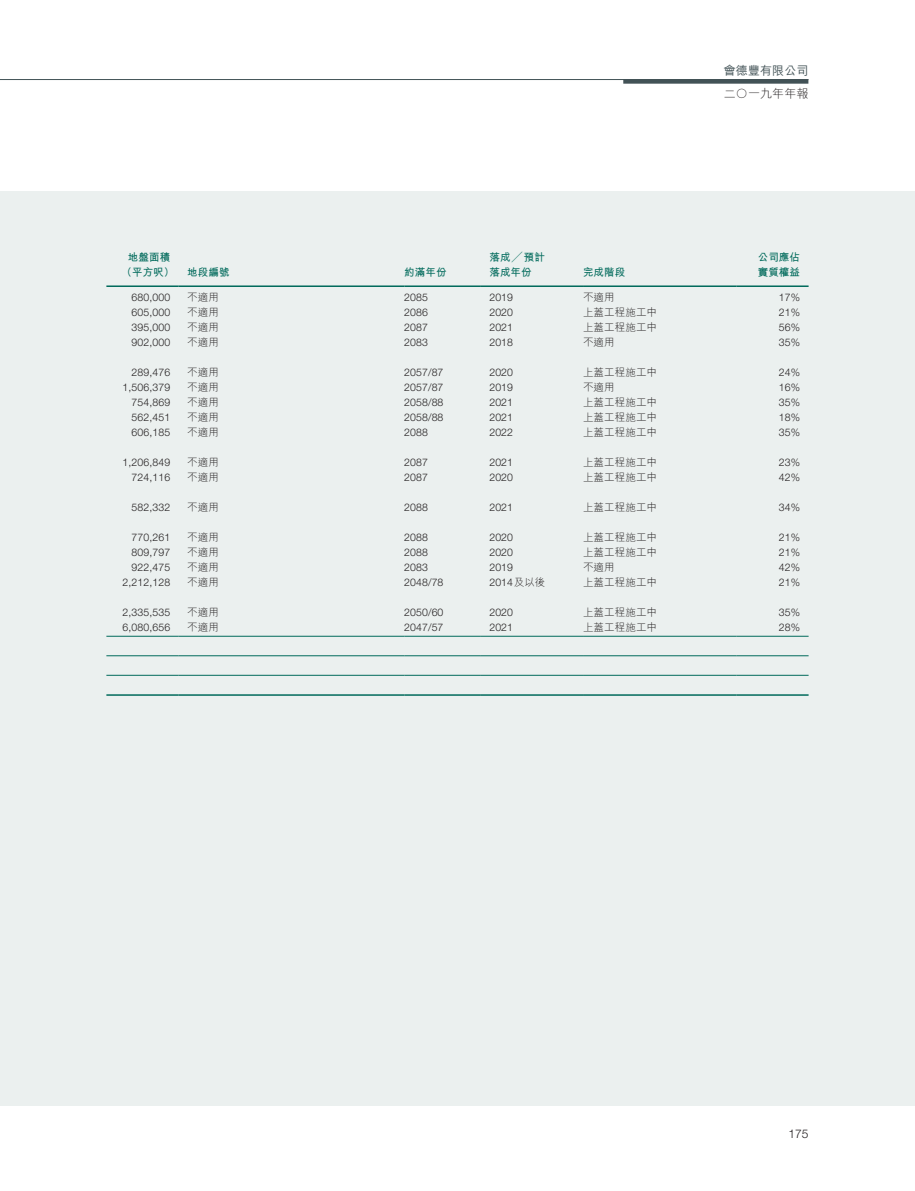
<style>
.page{position:relative;width:915px;height:1191px;background:#fff}
.page>*{position:absolute;margin:0;border:0;box-sizing:border-box;transform-origin:0 0}
.t1{font:500 12px "M Hei HK";letter-spacing:.01em;color:#425256}
.t2{font:300 12px "M Hei HK";letter-spacing:.01em;color:#231f20}
.t3{font:300 12px "Helvetica Neue LT Std";color:#231f20}
.t4{font:300 10.5px "Helvetica Neue LT Std";letter-spacing:.01em;color:#231f20}
.t5{font:300 10.5px "M Hei HK";letter-spacing:.01em;color:#231f20}
.t6{font:700 10.5px/15px "M Hei HK";letter-spacing:.01em;color:#006a5b}
.s1{font-family:"M Hei HK"}
</style>
<div class="page">
<hr style="left:0;top:79px;width:808px;height:1px;background:#425256">
<div style="left:623px;top:79px;width:185px;height:5px;background:#425256"></div>
<div style="left:0;top:191px;width:914px;height:915px;background:#ebf0ef"></div>
<hr style="left:106px;top:285px;width:73px;height:2px;background:#006a5b">
<hr style="left:179px;top:285px;width:225px;height:2px;background:#006a5b">
<hr style="left:404px;top:285px;width:76px;height:2px;background:#006a5b">
<hr style="left:480px;top:285px;width:103px;height:2px;background:#006a5b">
<hr style="left:583px;top:285px;width:153px;height:2px;background:#006a5b">
<hr style="left:736px;top:285px;width:72px;height:2px;background:#006a5b">
<hr style="left:106px;top:636px;width:73px;height:1px;background:#006a5b">
<hr style="left:179px;top:636px;width:225px;height:1px;background:#006a5b">
<hr style="left:404px;top:636px;width:76px;height:1px;background:#006a5b">
<hr style="left:480px;top:636px;width:103px;height:1px;background:#006a5b">
<hr style="left:583px;top:636px;width:153px;height:1px;background:#006a5b">
<hr style="left:736px;top:636px;width:72px;height:1px;background:#006a5b">
<hr style="left:106px;top:655px;width:73px;height:1px;background:#006a5b">
<hr style="left:179px;top:655px;width:225px;height:1px;background:#006a5b">
<hr style="left:404px;top:655px;width:76px;height:1px;background:#006a5b">
<hr style="left:480px;top:655px;width:103px;height:1px;background:#006a5b">
<hr style="left:583px;top:655px;width:153px;height:1px;background:#006a5b">
<hr style="left:736px;top:655px;width:72px;height:1px;background:#006a5b">
<hr style="left:106px;top:675px;width:73px;height:1px;background:#006a5b">
<hr style="left:179px;top:675px;width:225px;height:1px;background:#006a5b">
<hr style="left:404px;top:675px;width:76px;height:1px;background:#006a5b">
<hr style="left:480px;top:675px;width:103px;height:1px;background:#006a5b">
<hr style="left:583px;top:675px;width:153px;height:1px;background:#006a5b">
<hr style="left:736px;top:675px;width:72px;height:1px;background:#006a5b">
<hr style="left:106px;top:694px;width:73px;height:2px;background:#006a5b">
<hr style="left:179px;top:694px;width:225px;height:2px;background:#006a5b">
<hr style="left:404px;top:694px;width:76px;height:2px;background:#006a5b">
<hr style="left:480px;top:694px;width:103px;height:2px;background:#006a5b">
<hr style="left:583px;top:694px;width:153px;height:2px;background:#006a5b">
<hr style="left:736px;top:694px;width:72px;height:2px;background:#006a5b">
<p class="t6" style="left:121px;top:249px;width:110px;text-indent:6px">地盤面積<br>（平方呎） 地段編號</p>
<p class="t6" style="left:404px;top:264px;width:44px">約滿年份</p>
<p class="t6" style="left:489px;top:249px;width:57px">落成╱預計落成年份</p>
<p class="t6" style="left:583px;top:264px;width:44px">完成階段</p>
<p class="t1" style="left:723px;top:61px;width:86px">會德豐有限公司</p>
<p class="t2" style="left:723px;top:87px;width:86px">二○一九年年報</p>
<p class="t6" style="left:757px;top:249px;width:44px">公司應佔實質權益</p>
<p class="t4" style="left:132px;top:290px;width:40px">680,000</p>
<p class="t5" style="left:187px;top:291px;width:33px">不適用</p>
<p class="t4" style="left:404px;top:290px;width:25px">2085</p>
<p class="t4" style="left:489px;top:290px;width:25px">2019</p>
<p class="t5" style="left:583px;top:291px;width:33px">不適用</p>
<p class="t4" style="left:778px;top:290px;width:23px">17%</p>
<p class="t4" style="left:132px;top:305px;width:40px">605,000</p>
<p class="t5" style="left:187px;top:306px;width:33px">不適用</p>
<p class="t4" style="left:404px;top:305px;width:25px">2086</p>
<p class="t4" style="left:489px;top:305px;width:25px">2020</p>
<p class="t5" style="left:583px;top:306px;width:76px">上蓋工程施工中</p>
<p class="t4" style="left:778px;top:305px;width:23px">21%</p>
<p class="t4" style="left:132px;top:320px;width:40px">395,000</p>
<p class="t5" style="left:187px;top:321px;width:33px">不適用</p>
<p class="t4" style="left:404px;top:320px;width:25px">2087</p>
<p class="t4" style="left:489px;top:320px;width:25px">2021</p>
<p class="t5" style="left:583px;top:321px;width:76px">上蓋工程施工中</p>
<p class="t4" style="left:778px;top:320px;width:23px">56%</p>
<p class="t4" style="left:132px;top:335px;width:40px">902,000</p>
<p class="t5" style="left:187px;top:336px;width:33px">不適用</p>
<p class="t4" style="left:404px;top:335px;width:25px">2083</p>
<p class="t4" style="left:489px;top:335px;width:25px">2018</p>
<p class="t5" style="left:583px;top:336px;width:33px">不適用</p>
<p class="t4" style="left:778px;top:335px;width:23px">35%</p>
<p class="t4" style="left:132px;top:365px;width:40px">289,476</p>
<p class="t5" style="left:187px;top:366px;width:33px">不適用</p>
<p class="t4" style="left:404px;top:365px;width:41px">2057/87</p>
<p class="t4" style="left:489px;top:365px;width:25px">2020</p>
<p class="t5" style="left:583px;top:366px;width:76px">上蓋工程施工中</p>
<p class="t4" style="left:778px;top:365px;width:23px">24%</p>
<p class="t4" style="left:123px;top:380px;width:49px">1,506,379</p>
<p class="t5" style="left:187px;top:381px;width:33px">不適用</p>
<p class="t4" style="left:404px;top:380px;width:41px">2057/87</p>
<p class="t4" style="left:489px;top:380px;width:25px">2019</p>
<p class="t5" style="left:583px;top:381px;width:33px">不適用</p>
<p class="t4" style="left:778px;top:380px;width:23px">16%</p>
<p class="t4" style="left:132px;top:395px;width:40px">754,869</p>
<p class="t5" style="left:187px;top:396px;width:33px">不適用</p>
<p class="t4" style="left:404px;top:395px;width:41px">2058/88</p>
<p class="t4" style="left:489px;top:395px;width:25px">2021</p>
<p class="t5" style="left:583px;top:396px;width:76px">上蓋工程施工中</p>
<p class="t4" style="left:778px;top:395px;width:23px">35%</p>
<p class="t4" style="left:132px;top:410px;width:40px">562,451</p>
<p class="t5" style="left:187px;top:411px;width:33px">不適用</p>
<p class="t4" style="left:404px;top:410px;width:41px">2058/88</p>
<p class="t4" style="left:489px;top:410px;width:25px">2021</p>
<p class="t5" style="left:583px;top:411px;width:76px">上蓋工程施工中</p>
<p class="t4" style="left:778px;top:410px;width:23px">18%</p>
<p class="t4" style="left:132px;top:425px;width:40px">606,185</p>
<p class="t5" style="left:187px;top:426px;width:33px">不適用</p>
<p class="t4" style="left:404px;top:425px;width:25px">2088</p>
<p class="t4" style="left:489px;top:425px;width:25px">2022</p>
<p class="t5" style="left:583px;top:426px;width:76px">上蓋工程施工中</p>
<p class="t4" style="left:778px;top:425px;width:23px">35%</p>
<p class="t4" style="left:123px;top:455px;width:49px">1,206,849</p>
<p class="t5" style="left:187px;top:456px;width:33px">不適用</p>
<p class="t4" style="left:404px;top:455px;width:25px">2087</p>
<p class="t4" style="left:489px;top:455px;width:25px">2021</p>
<p class="t5" style="left:583px;top:456px;width:76px">上蓋工程施工中</p>
<p class="t4" style="left:778px;top:455px;width:23px">23%</p>
<p class="t4" style="left:132px;top:470px;width:40px">724,116</p>
<p class="t5" style="left:187px;top:471px;width:33px">不適用</p>
<p class="t4" style="left:404px;top:470px;width:25px">2087</p>
<p class="t4" style="left:489px;top:470px;width:25px">2020</p>
<p class="t5" style="left:583px;top:471px;width:76px">上蓋工程施工中</p>
<p class="t4" style="left:778px;top:470px;width:23px">42%</p>
<p class="t4" style="left:132px;top:500px;width:40px">582,332</p>
<p class="t5" style="left:187px;top:501px;width:33px">不適用</p>
<p class="t4" style="left:404px;top:500px;width:25px">2088</p>
<p class="t4" style="left:489px;top:500px;width:25px">2021</p>
<p class="t5" style="left:583px;top:501px;width:76px">上蓋工程施工中</p>
<p class="t4" style="left:778px;top:500px;width:23px">34%</p>
<p class="t4" style="left:132px;top:530px;width:40px">770,261</p>
<p class="t5" style="left:187px;top:531px;width:33px">不適用</p>
<p class="t4" style="left:404px;top:530px;width:25px">2088</p>
<p class="t4" style="left:489px;top:530px;width:25px">2020</p>
<p class="t5" style="left:583px;top:531px;width:76px">上蓋工程施工中</p>
<p class="t4" style="left:778px;top:530px;width:23px">21%</p>
<p class="t4" style="left:132px;top:545px;width:40px">809,797</p>
<p class="t5" style="left:187px;top:546px;width:33px">不適用</p>
<p class="t4" style="left:404px;top:545px;width:25px">2088</p>
<p class="t4" style="left:489px;top:545px;width:25px">2020</p>
<p class="t5" style="left:583px;top:546px;width:76px">上蓋工程施工中</p>
<p class="t4" style="left:778px;top:545px;width:23px">21%</p>
<p class="t4" style="left:132px;top:560px;width:40px">922,475</p>
<p class="t5" style="left:187px;top:561px;width:33px">不適用</p>
<p class="t4" style="left:404px;top:560px;width:25px">2083</p>
<p class="t4" style="left:489px;top:560px;width:25px">2019</p>
<p class="t5" style="left:583px;top:561px;width:33px">不適用</p>
<p class="t4" style="left:778px;top:560px;width:23px">42%</p>
<p class="t4" style="left:123px;top:575px;width:49px">2,212,128</p>
<p class="t5" style="left:187px;top:576px;width:33px">不適用</p>
<p class="t4" style="left:404px;top:575px;width:41px">2048/78</p>
<p class="t4" style="left:489px;top:575px;width:58px">2014<span class="s1">及以後</span></p>
<p class="t5" style="left:583px;top:576px;width:76px">上蓋工程施工中</p>
<p class="t4" style="left:778px;top:575px;width:23px">21%</p>
<p class="t4" style="left:123px;top:605px;width:49px">2,335,535</p>
<p class="t5" style="left:187px;top:606px;width:33px">不適用</p>
<p class="t4" style="left:404px;top:605px;width:41px">2050/60</p>
<p class="t4" style="left:489px;top:605px;width:25px">2020</p>
<p class="t5" style="left:583px;top:606px;width:76px">上蓋工程施工中</p>
<p class="t4" style="left:778px;top:605px;width:23px">35%</p>
<p class="t4" style="left:123px;top:620px;width:49px">6,080,656</p>
<p class="t5" style="left:187px;top:621px;width:33px">不適用</p>
<p class="t4" style="left:404px;top:620px;width:41px">2047/57</p>
<p class="t4" style="left:489px;top:620px;width:25px">2021</p>
<p class="t5" style="left:583px;top:621px;width:76px">上蓋工程施工中</p>
<p class="t4" style="left:778px;top:620px;width:23px">28%</p>
<p class="t3" style="left:788px;top:1126px;width:22px">175</p>
</div>
